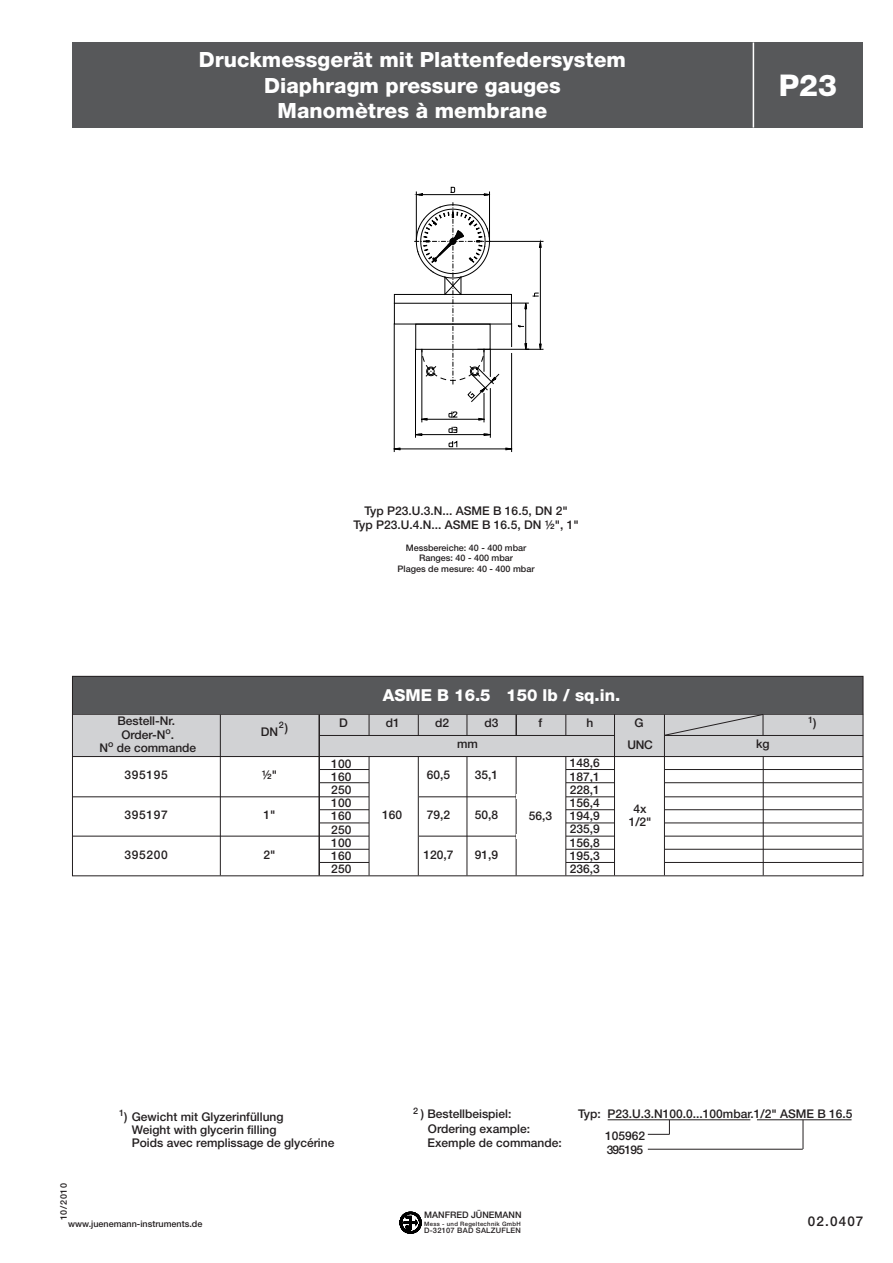
<style>
.page{position:relative;width:893px;height:1263px;background:#fff}
.page>*{position:absolute;margin:0;border:0;box-sizing:border-box;transform-origin:0 0}
.t1{font:800 30px "Helvetica Neue LT Std";color:#fff}
.t2{font:800 21px/25.2px "Helvetica Neue LT Std";color:#fff;text-align:center}
.t3{font:800 16.5px "Helvetica Neue LT Std";color:#fff}
.t4{font:500 13.5px "Helvetica Neue LT Std";letter-spacing:.085em;color:#231f20}
.t5{font:500 12px/13.2px "Helvetica Neue LT Std";color:#231f20;text-align:center}
.t6{font:500 12px/14.4px "Helvetica Neue LT Std";letter-spacing:-.03em;color:#231f20}
.t7{font:500 9px/10.8px "Helvetica Neue LT Std";color:#231f20;text-align:center}
.t8{font:500 7.5px "Helvetica Neue LT Std";letter-spacing:.03em;color:#231f20}
.t9{font:500 6px "Helvetica Neue LT Std";letter-spacing:.05em;color:#231f20}
.s1{font-size:12px}
</style>
<div class="page">
<svg style="left:400px;top:1212px;width:21px;height:22px"></svg>
<hr style="left:608px;top:1119px;width:142px;height:1px;background:#231f20">
<hr style="left:757px;top:1119px;width:94px;height:1px;background:#231f20">
<svg style="left:803px;top:1120px;width:1px;height:29px"></svg>
<svg style="left:648px;top:1120px;width:22px;height:15px"></svg>
<hr style="left:648px;top:1149px;width:155px;height:1px;background:#231f20">
<div style="left:72px;top:43px;width:791px;height:85px;background:#57585a"></div>
<hr style="left:753px;top:43px;width:1px;height:85px;background:#fff">
<hr style="left:511px;top:353px;width:1px;height:98px;background:#000">
<hr style="left:394px;top:324px;width:1px;height:127px;background:#000">
<svg style="left:394px;top:187px;width:149px;height:263px"></svg>
<div style="left:72px;top:714px;width:791px;height:43px;background:#d1d2d4"></div>
<hr style="left:72px;top:782px;width:790px;height:1px;background:#231f20">
<hr style="left:319px;top:735px;width:544px;height:1px;background:#231f20">
<hr style="left:72px;top:756px;width:791px;height:1px;background:#231f20">
<hr style="left:72px;top:796px;width:790px;height:1px;background:#231f20">
<hr style="left:72px;top:809px;width:790px;height:1px;background:#231f20">
<hr style="left:72px;top:823px;width:790px;height:1px;background:#231f20">
<svg style="left:566px;top:715px;width:1px;height:20px"></svg>
<svg style="left:369px;top:715px;width:1px;height:20px"></svg>
<svg style="left:418px;top:715px;width:1px;height:20px"></svg>
<svg style="left:467px;top:715px;width:1px;height:20px"></svg>
<hr style="left:72px;top:769px;width:790px;height:1px;background:#231f20">
<hr style="left:72px;top:836px;width:790px;height:1px;background:#231f20">
<hr style="left:72px;top:849px;width:790px;height:1px;background:#231f20">
<hr style="left:72px;top:862px;width:790px;height:1px;background:#231f20">
<hr style="left:72px;top:714px;width:791px;height:1px;background:#231f20">
<hr style="left:763px;top:756px;width:1px;height:119px;background:#231f20">
<svg style="left:516px;top:715px;width:1px;height:20px"></svg>
<div style="left:72px;top:676px;width:791px;height:38px;background:#57585a"></div>
<div style="left:72px;top:768px;width:247px;height:21px;background:#fff"></div>
<div style="left:72px;top:808px;width:247px;height:19px;background:#fff"></div>
<div style="left:72px;top:847px;width:247px;height:18px;background:#fff"></div>
<hr style="left:220px;top:715px;width:1px;height:160px;background:#231f20">
<div style="left:369px;top:767px;width:196px;height:19px;background:#fff"></div>
<div style="left:369px;top:806px;width:196px;height:22px;background:#fff"></div>
<div style="left:369px;top:846px;width:196px;height:23px;background:#fff"></div>
<hr style="left:516px;top:756px;width:1px;height:119px;background:#231f20">
<hr style="left:467px;top:756px;width:1px;height:119px;background:#231f20">
<hr style="left:319px;top:715px;width:1px;height:160px;background:#231f20">
<svg style="left:664px;top:714px;width:100px;height:21px"></svg>
<div style="left:72px;top:676px;width:791px;height:200px;border:1px solid #231f20"></div>
<div style="left:615px;top:765px;width:49px;height:101px;background:#fff"></div>
<div style="left:516px;top:794px;width:50px;height:5px;background:#fff"></div>
<hr style="left:369px;top:795px;width:49px;height:4px;background:#fff">
<div style="left:516px;top:834px;width:50px;height:5px;background:#fff"></div>
<hr style="left:369px;top:835px;width:49px;height:4px;background:#fff">
<hr style="left:566px;top:756px;width:1px;height:119px;background:#231f20">
<hr style="left:418px;top:756px;width:1px;height:119px;background:#231f20">
<hr style="left:369px;top:756px;width:1px;height:119px;background:#231f20">
<div style="left:615px;top:732px;width:49px;height:6px;background:#d1d2d4"></div>
<hr style="left:614px;top:714px;width:1px;height:161px;background:#231f20">
<hr style="left:664px;top:715px;width:1px;height:160px;background:#231f20">
<h2 class="t2" style="left:199px;top:47px;width:429px">Druckmessgerät mit Plattenfedersystem<br>Diaphragm pressure gauges<br>Manomètres à membrane</h2>
<p class="t5" style="left:353px;top:503px;width:227px;line-height:14.4px">Typ P23.U.3.N... ASME B 16.5, DN 2"<br>Typ P23.U.4.N... ASME B 16.5, DN ½", 1"</p>
<p class="t7" style="left:398px;top:542px;width:138px">Messbereiche: 40 - 400 mbar<br>Ranges: 40 - 400 mbar<br>Plages de mesure: 40 - 400 mbar</p>
<h3 class="t3" style="left:383px;top:685px;width:239px">ASME B 16.5 150 lb / sq.in.</h3>
<h1 class="t1" style="left:779px;top:67px;width:60px">P23</h1>
<p class="t5" style="left:99px;top:714px;width:98px">Bestell-Nr.<br>Order-N<sup>o</sup>.<br>N<sup>o</sup> de commande</p>
<p class="t5" style="left:125px;top:768px;width:45px">395195</p>
<p class="t5" style="left:125px;top:808px;width:45px">395197</p>
<p class="t5" style="left:125px;top:848px;width:45px">395200</p>
<p class="t7" style="left:279px;top:719px;width:11px">2 <span class="s1">)</span></p>
<p class="t5" style="left:261px;top:725px;width:19px">DN</p>
<p class="t5" style="left:262px;top:768px;width:17px">½"</p>
<p class="t5" style="left:264px;top:808px;width:13px">1"</p>
<p class="t5" style="left:264px;top:848px;width:13px">2"</p>
<p class="t7" style="left:808px;top:714px;width:7px">1</p>
<p class="t5" style="left:339px;top:716px;width:10px">D</p>
<p class="t5" style="left:386px;top:716px;width:16px">d1</p>
<p class="t5" style="left:435px;top:716px;width:16px">d2</p>
<p class="t5" style="left:539px;top:716px;width:5px">f</p>
<p class="t5" style="left:813px;top:716px;width:5px">)</p>
<p class="t5" style="left:570px;top:756px;width:32px;text-align:justify">148,6<br>187,1<br>228,1<br>156,4<br>194,9<br>235,9<br>156,8<br>195,3<br>236,3</p>
<p class="t5" style="left:634px;top:716px;width:11px">G</p>
<p class="t5" style="left:485px;top:716px;width:16px">d3</p>
<p class="t5" style="left:586px;top:716px;width:8px">h</p>
<p class="t5" style="left:457px;top:737px;width:22px">mm</p>
<p class="t5" style="left:756px;top:737px;width:15px">kg</p>
<p class="t5" style="left:628px;top:738px;width:27px">UNC</p>
<p class="t5" style="left:331px;top:757px;width:22px;text-align:justify">100<br>160<br>250<br>100<br>160<br>250<br>100<br>160<br>250</p>
<p class="t5" style="left:427px;top:768px;width:25px">60,5</p>
<p class="t5" style="left:427px;top:808px;width:25px">79,2</p>
<p class="t5" style="left:423px;top:848px;width:32px">120,7</p>
<p class="t5" style="left:475px;top:768px;width:25px">35,1</p>
<p class="t5" style="left:475px;top:808px;width:25px">50,8</p>
<p class="t5" style="left:475px;top:848px;width:25px">91,9</p>
<p class="t5" style="left:629px;top:802px;width:24px">4x<br>1/2"</p>
<p class="t5" style="left:382px;top:808px;width:22px">160</p>
<p class="t5" style="left:529px;top:808px;width:25px">56,3</p>
<p class="t5" style="left:132px;top:1110px;width:204px;text-align:left;text-indent:-13px"><sup>1</sup>) Gewicht mit Glyzerinfüllung<br>Weight with glycerin filling<br>Poids avec remplissage de glycérine</p>
<p class="t5" style="left:413px;top:1107px;width:100px"><sup>2</sup> ) Bestellbeispiel:</p>
<p class="t5" style="left:578px;top:1107px;width:276px">Typ: P23.U.3.N100.0...100mbar.1/2" ASME B 16.5</p>
<p class="t5" style="left:428px;top:1121px;width:136px;line-height:14.4px;text-align:left">Ordering example:<br>Exemple de commande:</p>
<p class="t6" style="left:605px;top:1128px;width:42px">105962<br>395195</p>
<p class="t7" style="left:58px;top:1220px;width:39px;rotate:-90deg">10/2010</p>
<p class="t7" style="left:68px;top:1218px;width:136px">www.juenemann-instruments.de</p>
<p class="t7" style="left:424px;top:1210px;width:99px">MANFRED JÜNEMANN</p>
<p class="t9" style="left:424px;top:1220px;width:98px">Mess - und Regeltechnik GmbH</p>
<p class="t8" style="left:424px;top:1226px;width:98px">D-32107 BAD SALZUFLEN</p>
<p class="t4" style="left:808px;top:1213px;width:57px">02.0407</p>
</div>
